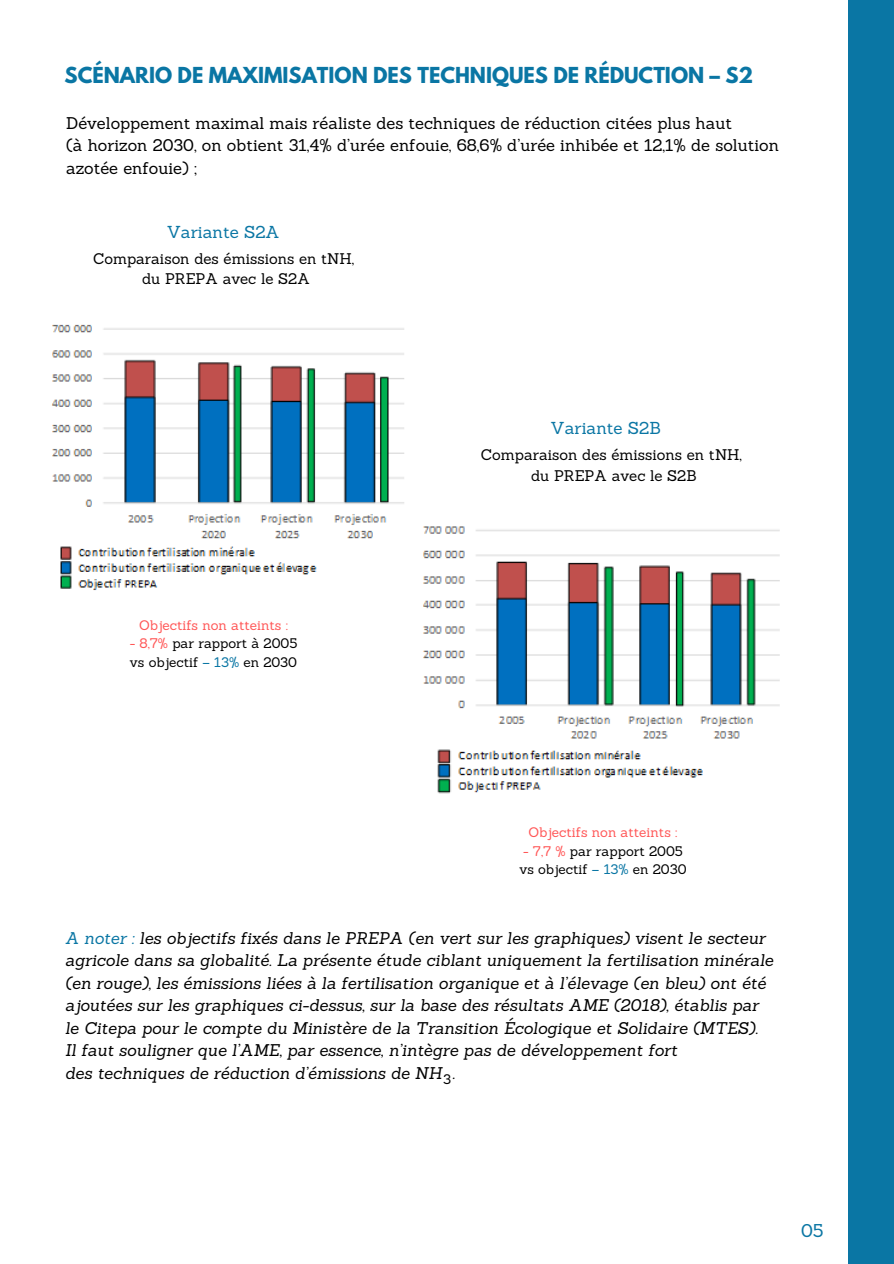
<style>
.page{position:relative;width:894px;height:1264px;background:#fff}
.page>*{position:absolute;margin:0;border:0;box-sizing:border-box;transform-origin:0 0}
.t1{font:700 19.5px "League Spartan";color:#0a76a4}
.t2{font:18px "Sanchez";color:#0a76a4}
.t3{font:16.8px "Sanchez";color:#0a76a4}
.t4{font:italic 16.5px/22.5px "Sanchez";color:#000}
.t5{font:16.5px/22.5px "Sanchez";color:#000}
.t6{font:15px/20.2px "Sanchez";color:#000;text-align:center}
.t7{font:13.5px/18.5px "Sanchez";color:#000}
.t8{font:13.5px "Sanchez";color:#ff5757}
.s1{color:#ff5757}
.s2{color:#0a76a4}
</style>
<div class="page">
<div style="left:848px;top:0;width:45px;height:1263px;background:#0a76a4"></div>
<img style="left:51px;top:324px;width:353px;height:266px">
<img style="left:423px;top:526px;width:357px;height:268px">
<p class="t1" style="left:65px;top:66px;width:690px">SCÉNARIO DE MAXIMISATION DES TECHNIQUES DE RÉDUCTION – S2</p>
<p class="t5" style="left:66px;top:111px;width:714px">Développement maximal mais réaliste des techniques de réduction citées plus haut<br>(à horizon 2030, on obtient 31,4% d’urée enfouie, 68,6% d’urée inhibée et 12,1% de solution azotée enfouie) ;</p>
<p class="t3" style="left:167px;top:221px;width:115px">Variante S2A</p>
<p class="t6" style="left:93px;top:248px;width:262px">Comparaison des émissions en tNH, du PREPA avec le S2A</p>
<p class="t8" style="left:139px;top:616px;width:150px">Objectifs non atteints :</p>
<p class="t7" style="left:130px;top:634px;width:169px"><span class="s1">- 8,7%</span> par rapport à 2005 vs objectif <span class="s2">– 13%</span> en 2030</p>
<p class="t3" style="left:550px;top:416px;width:112px">Variante S2B</p>
<p class="t6" style="left:481px;top:445px;width:262px">Comparaison des émissions en tNH, du PREPA avec le S2B</p>
<p class="t8" style="left:528px;top:824px;width:150px">Objectifs non atteints :</p>
<p class="t7" style="left:519px;top:841px;width:169px"><span class="s1">- 7,7 %</span> par rapport 2005 vs objectif <span class="s2">– 13%</span> en 2030</p>
<p class="t4" style="left:65px;top:926px;width:709px"><span class="s2">A noter :</span> les objectifs fixés dans le PREPA (en vert sur les graphiques) visent le secteur agricole dans sa globalité. La présente étude ciblant uniquement la fertilisation minérale (en rouge), les émissions liées à la fertilisation organique et à l’élevage (en bleu) ont été ajoutées sur les graphiques ci-dessus, sur la base des résultats AME (2018), établis par le Citepa pour le compte du Ministère de la Transition Écologique et Solidaire (MTES).<br>Il faut souligner que l’AME, par essence, n’intègre pas de développement fort<br>des techniques de réduction d’émissions de NH .</p>
<p class="t7" style="left:443px;top:1069px;width:9px">3</p>
<p class="t2" style="left:800px;top:1218px;width:24px">05</p>
</div>
